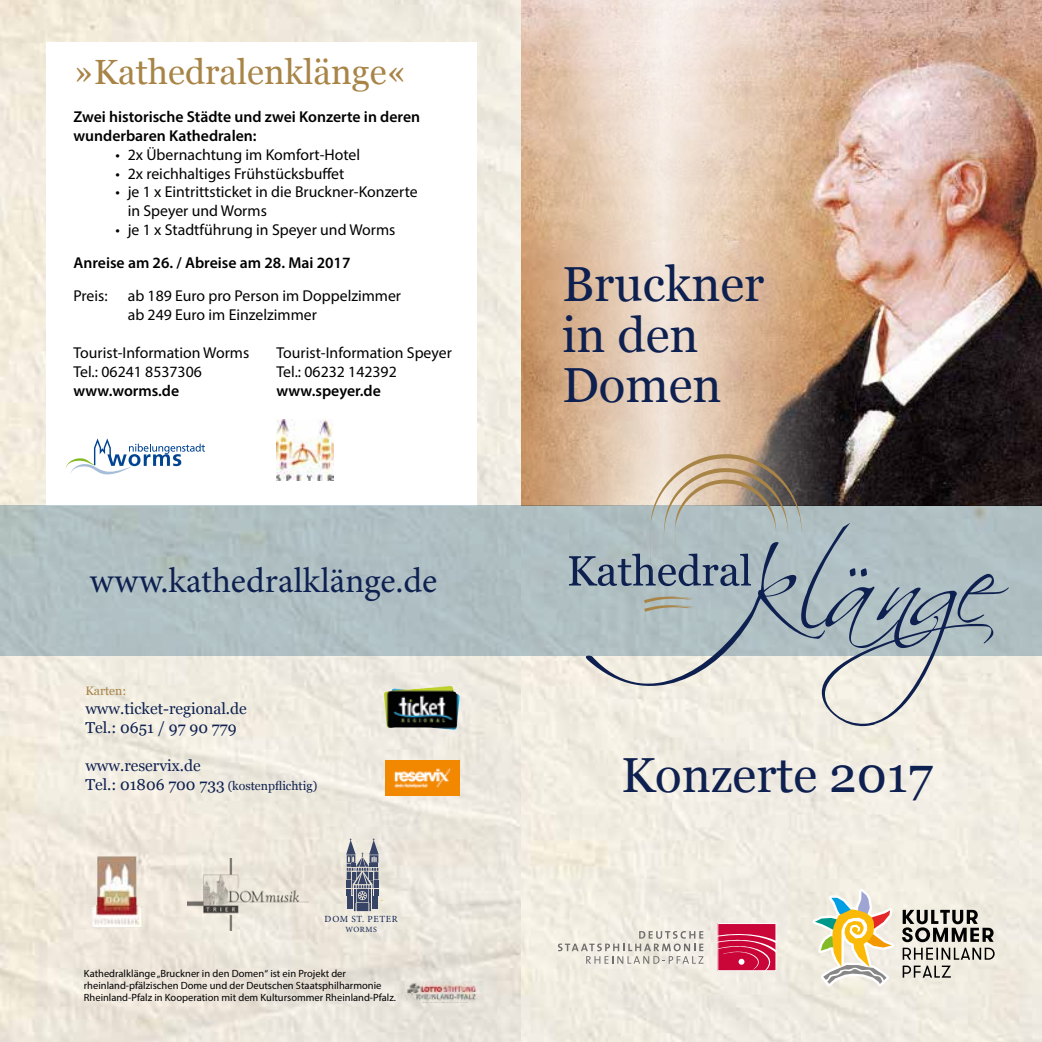
<style>
.page{position:relative;width:1042px;height:1042px;background:#fff}
.page>*{position:absolute;margin:0;border:0;box-sizing:border-box;transform-origin:0 0}
.t1{font:49.18px/50.4px "Georgia";color:#0e2050}
.t2{font:35.52px "Minion Pro";color:#0e2050}
.t3{font:35px "Georgia";color:#a88447}
.t4{font:15.75px/18.9px "Myriad Pro";color:#000}
.t5{font:600 15.75px/18.9px "Myriad Pro";color:#000}
.t6{font:15.75px/18.9px "Georgia";color:#0e2050}
.t7{font:12.25px "Georgia";color:#0e2050}
.t8{font:12.25px "Georgia";color:#a88447}
.t9{font:10.5px/12.2px "Myriad Pro";color:#000}
.t10{font:9.45px "Minion Pro";letter-spacing:.065em;color:#0e2050}
.t11{font:7.88px "Minion Pro";letter-spacing:.065em;color:#0e2050}
.s1{font-size:15.75px}
</style>
<div class="page">
<img style="left:0;top:0;width:1042px;height:1042px">
<div style="left:46px;top:42px;width:431px;height:463px;background:#fff"></div>
<svg style="left:496px;top:0;width:342px;height:505px"></svg>
<div style="left:0;top:505px;width:1042px;height:151px;background:#afbfc2"></div>
<svg style="left:569px;top:454px;width:233px;height:132px"></svg>
<svg style="left:582px;top:522px;width:427px;height:205px"></svg>
<img style="left:402px;top:981px;width:80px;height:21px">
<svg style="left:902px;top:910px;width:92px;height:67px"></svg>
<svg style="left:812px;top:889px;width:82px;height:97px"></svg>
<svg style="left:558px;top:931px;width:145px;height:33px"></svg>
<div style="left:718px;top:923px;width:58px;height:47px;background:#ca0538"></div>
<svg style="left:719px;top:933px;width:55px;height:36px"></svg>
<div style="left:717px;top:923px;width:59px;height:48px;border:1px solid #fff"></div>
<img style="left:384px;top:686px;width:75px;height:44px">
<img style="left:91px;top:856px;width:51px;height:71px">
<img style="left:187px;top:858px;width:121px;height:72px">
<svg style="left:346px;top:838px;width:37px;height:73px"></svg>
<img style="left:385px;top:760px;width:74px;height:36px">
<img style="left:277px;top:420px;width:56px;height:61px">
<svg style="left:66px;top:438px;width:139px;height:37px"></svg>
<h3 class="t3" style="left:73px;top:46px;width:335px">»Kathedralenklänge«</h3>
<p class="t5" style="left:73px;top:107px;width:348px">Zwei historische Städte und zwei Konzerte in deren wunderbaren Kathedralen:</p>
<p class="t4" style="left:115px;top:145px;width:246px">• 2x Übernachtung im Komfort-Hotel</p>
<p class="t4" style="left:115px;top:164px;width:230px">• 2x reichhaltiges Frühstücksbuffet</p>
<p class="t4" style="left:128px;top:182px;width:291px;text-indent:-12px">• je 1 x Eintrittsticket in die Bruckner-Konzerte in Speyer und Worms</p>
<p class="t4" style="left:115px;top:220px;width:281px">• je 1 x Stadtführung in Speyer und Worms</p>
<p class="t5" style="left:73px;top:253px;width:278px">Anreise am 26. / Abreise am 28. Mai 2017</p>
<p class="t4" style="left:73px;top:286px;width:36px">Preis:</p>
<p class="t4" style="left:128px;top:286px;width:275px">ab 189 Euro pro Person im Doppelzimmer ab 249 Euro im Einzelzimmer</p>
<p class="t4" style="left:73px;top:343px;width:177px">Tourist-Information Worms</p>
<p class="t4" style="left:276px;top:343px;width:177px">Tourist-Information Speyer</p>
<p class="t4" style="left:73px;top:362px;width:130px">Tel.: 06241 8537306</p>
<p class="t4" style="left:276px;top:362px;width:122px">Tel.: 06232 142392</p>
<p class="t5" style="left:73px;top:380px;width:107px">www.worms.de</p>
<p class="t5" style="left:276px;top:380px;width:106px">www.speyer.de</p>
<h2 class="t2" style="left:89px;top:557px;width:349px">www.kathedralklänge.de</h2>
<p class="t8" style="left:85px;top:682px;width:42px">Karten:</p>
<p class="t6" style="left:85px;top:698px;width:163px">www.ticket-regional.de<br>Tel.: 0651 / 97 90 779</p>
<p class="t6" style="left:85px;top:755px;width:117px">www.reservix.de</p>
<p class="t7" style="left:85px;top:776px;width:233px"><span class="s1">Tel.: 01806 700 733</span> (kostenpflichtig)</p>
<p class="t10" style="left:325px;top:913px;width:75px">DOM ST. PETER</p>
<p class="t11" style="left:345px;top:924px;width:33px">WORMS</p>
<p class="t9" style="left:84px;top:967px;width:314px">Kathedralklänge „Bruckner in den Domen“ ist ein Projekt der rheinland-pfälzischen Dome und der Deutschen Staatsphilharmonie<br>Rheinland-Pfalz in Kooperation mit dem Kultursommer Rheinland-Pfalz.</p>
<h1 class="t1" style="left:562px;top:257px;width:204px">Bruckner in den<br>Domen</h1>
<h1 class="t1" style="left:621px;top:747px;width:313px">Konzerte 2017</h1>
</div>
